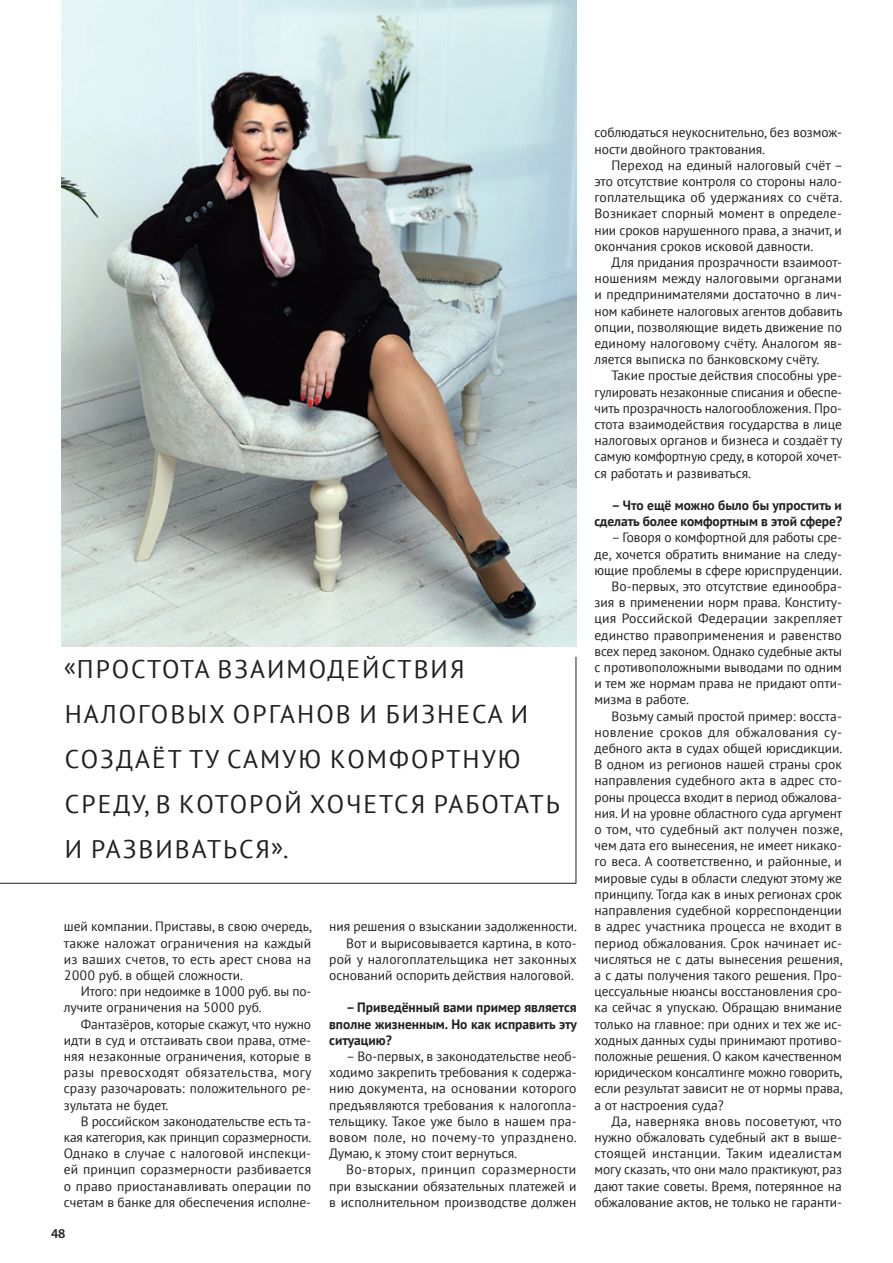
<style>
.page{position:relative;width:893px;height:1263px;background:#fff}
.page>*{position:absolute;margin:0;border:0;box-sizing:border-box;transform-origin:0 0}
.t1{font:25.5px/45px "PT Sans";letter-spacing:.08em;color:#231f20}
.t2{font:13.5px/16.2px "PT Sans";color:#231f20;text-align:justify}
.t3{font:700 13.5px/16.2px "PT Sans";color:#231f20;text-align:justify}
.t4{font:600 13.5px "Myriad Pro";color:#231f20}
</style>
<div class="page">
<img style="left:62px;top:0;width:514px;height:646px">
<hr style="left:0;top:883px;width:576px;height:1px;background:#231f20">
<hr style="left:576px;top:657px;width:1px;height:226px;background:#231f20">
<p class="t1" style="left:64px;top:646px;width:497px">«ПРОСТОТА ВЗАИМОДЕЙСТВИЯ<br>НАЛОГОВЫХ ОРГАНОВ И БИЗНЕСА И<br>СОЗДАЁТ ТУ САМУЮ КОМФОРТНУЮ<br>СРЕДУ, В КОТОРОЙ ХОЧЕТСЯ РАБОТАТЬ<br>И РАЗВИВАТЬСЯ».</p>
<p class="t2" style="left:64px;top:918px;width:249px">шей компании. Приставы, в свою очередь, также наложат ограничения на каждый из ваших счетов, то есть арест снова на 2000 руб. в общей сложности.</p>
<p class="t2" style="left:64px;top:983px;width:249px;text-indent:17px">Итого: при недоимке в 1000 руб. вы по&shy;лучите ограничения на 5000 руб.</p>
<p class="t2" style="left:64px;top:1015px;width:249px;text-indent:17px">Фантазёров, которые скажут, что нужно идти в суд и отстаивать свои права, отме&shy;няя незаконные ограничения, которые в разы превосходят обязательства, могу сразу разочаровать: положительного ре&shy;зультата не будет.</p>
<p class="t2" style="left:64px;top:1112px;width:249px;text-indent:17px">В российском законодательстве есть та&shy;кая категория, как принцип соразмерности.<br>Однако в случае с налоговой инспекци&shy;ей принцип соразмерности разбивается о право приостанавливать операции по счетам в банке для обеспечения исполне-</p>
<p class="t4" style="left:51px;top:1224px;width:16px">48</p>
<p class="t2" style="left:329px;top:918px;width:249px">ния решения о взыскании задолженности.</p>
<p class="t2" style="left:329px;top:934px;width:249px;text-indent:17px">Вот и вырисовывается картина, в кото&shy;рой у налогоплательщика нет законных оснований оспорить действия налоговой.</p>
<p class="t3" style="left:329px;top:999px;width:249px;text-indent:17px">– Приведённый вами пример является вполне жизненным. Но как исправить эту ситуацию?</p>
<p class="t2" style="left:329px;top:1048px;width:249px;text-indent:17px">– Во-первых, в законодательстве необ&shy;ходимо закрепить требования к содержа&shy;нию документа, на основании которого предъявляются требования к налогопла&shy;тельщику. Такое уже было в нашем пра&shy;вовом поле, но почему-то упразднено.<br>Думаю, к этому стоит вернуться.</p>
<p class="t2" style="left:329px;top:1161px;width:249px;text-indent:17px">Во-вторых, принцип соразмерности при взыскании обязательных платежей и в исполнительном производстве должен</p>
<p class="t2" style="left:595px;top:124px;width:249px">соблюдаться неукоснительно, без возмож&shy;ности двойного трактования.</p>
<p class="t2" style="left:595px;top:157px;width:250px;text-indent:17px">Переход на единый налоговый счёт – это отсутствие контроля со стороны нало&shy;гоплательщика об удержаниях со счёта.<br>Возникает спорный момент в определе&shy;нии сроков нарушенного права, а значит, и окончания сроков исковой давности.</p>
<p class="t2" style="left:595px;top:254px;width:249px;text-indent:17px">Для придания прозрачности взаимоот&shy;ношениям между налоговыми органами и предпринимателями достаточно в лич&shy;ном кабинете налоговых агентов добавить опции, позволяющие видеть движение по единому налоговому счёту. Аналогом яв&shy;ляется выписка по банковскому счёту.</p>
<p class="t2" style="left:595px;top:367px;width:249px;text-indent:17px">Такие простые действия способны уре&shy;гулировать незаконные списания и обеспе&shy;чить прозрачность налогообложения. Про&shy;стота взаимодействия государства в лице налоговых органов и бизнеса и создаёт ту самую комфортную среду, в которой хочет&shy;ся работать и развиваться.</p>
<p class="t3" style="left:595px;top:497px;width:249px;text-align:right">– Что ещё можно было бы упростить и сделать более комфортным в этой сфере?</p>
<p class="t2" style="left:595px;top:529px;width:249px;text-indent:17px">– Говоря о комфортной для работы сре&shy;де, хочется обратить внимание на следу&shy;ющие проблемы в сфере юриспруденции.</p>
<p class="t2" style="left:595px;top:578px;width:249px;text-indent:17px">Во-первых, это отсутствие единообра&shy;зия в применении норм права. Конститу&shy;ция Российской Федерации закрепляет единство правоприменения и равенство всех перед законом. Однако судебные акты с противоположными выводами по одним и тем же нормам права не придают опти&shy;мизма в работе.</p>
<p class="t2" style="left:595px;top:707px;width:249px;text-indent:17px">Возьму самый простой пример: восста&shy;новление сроков для обжалования су&shy;дебного акта в судах общей юрисдикции.<br>В одном из регионов нашей страны срок направления судебного акта в адрес сто&shy;роны процесса входит в период обжалова&shy;ния. И на уровне областного суда аргумент о том, что судебный акт получен позже, чем дата его вынесения, не имеет никако&shy;го веса. А соответственно, и районные, и мировые суды в области следуют этому же принципу. Тогда как в иных регионах срок направления судебной корреспонденции в адрес участника процесса не входит в период обжалования. Срок начинает ис&shy;числяться не с даты вынесения решения, а с даты получения такого решения. Про&shy;цессуальные нюансы восстановления сро&shy;ка сейчас я упускаю. Обращаю внимание только на главное: при одних и тех же ис&shy;ходных данных суды принимают противо&shy;положные решения. О каком качественном юридическом консалтинге можно говорить, если результат зависит не от нормы права, а от настроения суда?</p>
<p class="t2" style="left:595px;top:1112px;width:249px;text-indent:17px">Да, наверняка вновь посоветуют, что нужно обжаловать судебный акт в выше&shy;стоящей инстанции. Таким идеалистам могу сказать, что они мало практикуют, раз дают такие советы. Время, потерянное на обжалование актов, не только не гаранти-</p>
</div>
